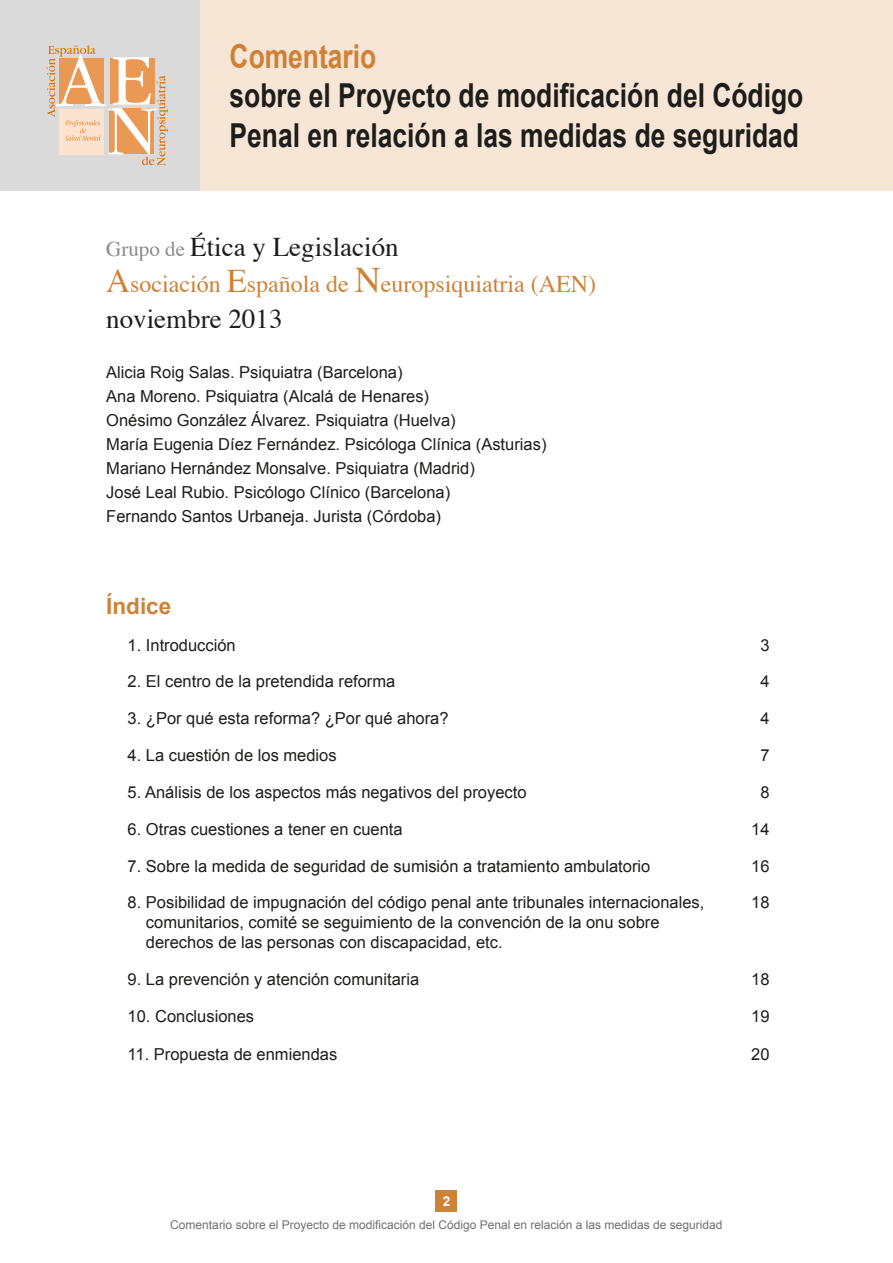
<style>
.page{position:relative;width:893px;height:1263px;background:#fff}
.page>*{position:absolute;margin:0;border:0;box-sizing:border-box;transform-origin:0 0}
.t1{font:700 33px/39.6px "Arial";color:#1d1d1b;scale:.8 1}
.t2{font:700 33px "Arial";color:#cf8135;scale:.8 1}
.t3{font:27px "Times";color:#1d1d1b}
.t4{font:24px "Times";color:#cf8135}
.t5{font:700 22.5px "Arial";color:#cf8135}
.t6{font:16.5px/24px "Arial";color:#1d1d1b}
.t7{font:700 13.5px "Arial";color:#fff}
.t8{font:12px "Arial";color:#70706f}
.s1{font-size:21px;color:#8a8a89}
.s2{font-size:33px}
.s3{font-size:36px}
</style>
<div class="page">
<div style="left:436px;top:1191px;width:21px;height:21px;background:#cf8135"></div>
<div style="left:200px;top:0;width:693px;height:190px;background:#f7e5d5"></div>
<div style="left:0;top:0;width:200px;height:190px;background:#dadada"></div>
<svg style="left:46px;top:45px;width:122px;height:121px"></svg>
<h1 class="t2" style="left:230px;top:37px;width:185px">Comentario</h1>
<h1 class="t1" style="left:230px;top:76px;width:719px">sobre el Proyecto de modificación del Código<br>Penal en relación a las medidas de seguridad</h1>
<h2 class="t3" style="left:106px;top:222px;width:294px"><span class="s1">Grupo de</span> Ética y Legislación</h2>
<h3 class="t4" style="left:106px;top:262px;width:491px"><span class="s2">A</span>sociación <span class="s2">E</span>spañola de <span class="s3">N</span>europsiquiatria (AEN)</h3>
<h2 class="t3" style="left:106px;top:294px;width:178px">noviembre 2013</h2>
<p class="t6" style="left:106px;top:360px;width:442px">Alicia Roig Salas. Psiquiatra (Barcelona)<br>Ana Moreno. Psiquiatra (Alcalá de Henares)<br>Onésimo González Álvarez. Psiquiatra (Huelva)<br>María Eugenia Díez Fernández. Psicóloga Clínica (Asturias)<br>Mariano Hernández Monsalve. Psiquiatra (Madrid)<br>José Leal Rubio. Psicólogo Clínico (Barcelona)<br>Fernando Santos Urbaneja. Jurista (Córdoba)</p>
<h3 class="t5" style="left:106px;top:593px;width:67px">Índice</h3>
<p class="t6" style="left:128px;top:633px;width:110px">1. Introducción</p>
<p class="t6" style="left:760px;top:633px;width:11px">3</p>
<p class="t6" style="left:128px;top:670px;width:269px">2. El centro de la pretendida reforma</p>
<p class="t6" style="left:760px;top:670px;width:11px">4</p>
<p class="t6" style="left:128px;top:706px;width:322px">3. ¿Por qué esta reforma? ¿Por qué ahora?</p>
<p class="t6" style="left:760px;top:706px;width:11px">4</p>
<p class="t6" style="left:128px;top:743px;width:211px">4. La cuestión de los medios</p>
<p class="t6" style="left:760px;top:743px;width:11px">7</p>
<p class="t6" style="left:128px;top:780px;width:400px">5. Análisis de los aspectos más negativos del proyecto</p>
<p class="t6" style="left:760px;top:780px;width:11px">8</p>
<p class="t6" style="left:128px;top:817px;width:277px">6. Otras cuestiones a tener en cuenta</p>
<p class="t6" style="left:751px;top:817px;width:20px">14</p>
<p class="t6" style="left:128px;top:854px;width:524px">7. Sobre la medida de seguridad de sumisión a tratamiento ambulatorio</p>
<p class="t6" style="left:751px;top:854px;width:20px">16</p>
<p class="t6" style="left:128px;top:890px;width:578px">8. Posibilidad de impugnación del código penal ante tribunales internacionales,</p>
<p class="t6" style="left:751px;top:890px;width:20px">18</p>
<p class="t6" style="left:146px;top:912px;width:515px;line-height:19.8px">comunitarios, comité se seguimiento de la convención de la onu sobre derechos de las personas con discapacidad, etc.</p>
<p class="t6" style="left:128px;top:967px;width:293px">9. La prevención y atención comunitaria</p>
<p class="t6" style="left:751px;top:967px;width:20px">18</p>
<p class="t6" style="left:128px;top:1004px;width:128px">10. Conclusiones</p>
<p class="t6" style="left:751px;top:1004px;width:20px">19</p>
<p class="t6" style="left:128px;top:1042px;width:211px">11. Propuesta de enmiendas</p>
<p class="t6" style="left:751px;top:1042px;width:20px">20</p>
<p class="t7" style="left:443px;top:1194px;width:9px">2</p>
<p class="t8" style="left:170px;top:1218px;width:554px">Comentario sobre el Proyecto de modificación del Código Penal en relación a las medidas de seguridad</p>
</div>
